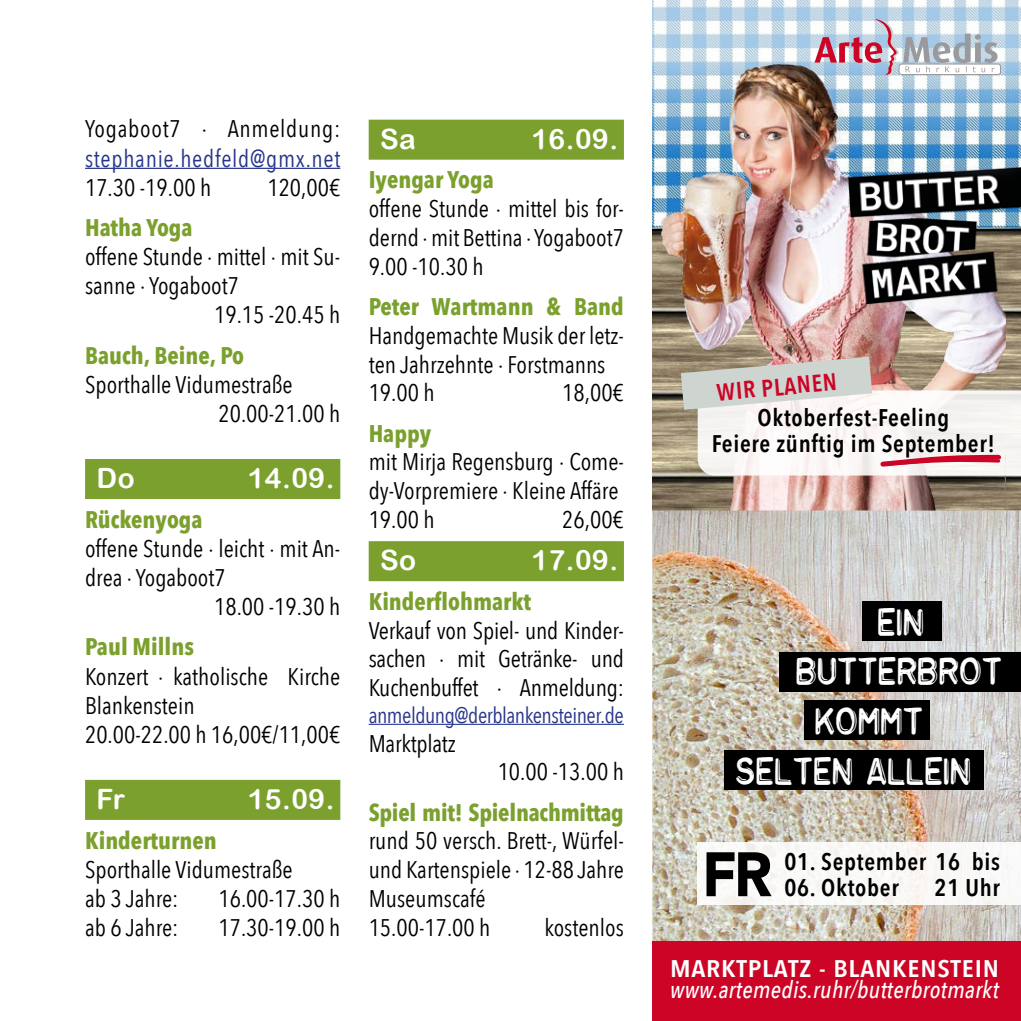
<style>
.page{position:relative;width:1021px;height:1021px;background:#fff}
.page>*{position:absolute;margin:0;border:0;box-sizing:border-box;transform-origin:0 0}
.t1{font:900 62px "Avenir";color:#000;scale:.95 1}
.t2{font:28px "Arial Rounded MT Bold";letter-spacing:.02em;color:#fff}
.t3{font:28px "Embossing Tape 3 BRK";letter-spacing:-.02em;color:#fff;scale:.95 1}
.t4{font:24px/28.8px "Avenir Next Condensed";color:#000}
.t5{font:700 24px "Avenir Next Condensed";color:#7ba02d}
.t6{font:600 24px/26px "Avenir Next Condensed";letter-spacing:.03em;color:#000;text-align:center}
.t7{font:italic 500 24px "Avenir Next Condensed";letter-spacing:.015em;color:#fff}
.t8{font:24px "Avenir Next Condensed";letter-spacing:.03em;color:#26348b}
.t9{font:600 24px "Avenir Next Condensed";letter-spacing:.03em;color:#fff;scale:1.15 1}
.t10{font:24px "Avenir Next Condensed";letter-spacing:.03em;color:#000}
.t11{font:600 24px "Avenir Next Condensed";color:#cc0526}
.t12{font:22px "Avenir Next Condensed";letter-spacing:-.02em;color:#26348b}
</style>
<div class="page">
<img style="left:652px;top:162px;width:368px;height:779px">
<svg style="left:652px;top:0;width:368px;height:162px"></svg>
<svg style="left:814px;top:19px;width:183px;height:19px"></svg>
<img style="left:652px;top:38px;width:353px;height:472px">
<hr style="left:85px;top:168px;width:255px;height:1px;background:#26348b">
<div style="left:85px;top:459px;width:255px;height:40px;background:#7ba02d"></div>
<div style="left:85px;top:779px;width:255px;height:40px;background:#7ba02d"></div>
<div style="left:369px;top:120px;width:255px;height:40px;background:#7ba02d"></div>
<div style="left:369px;top:541px;width:255px;height:40px;background:#7ba02d"></div>
<hr style="left:369px;top:723px;width:255px;height:2px;background:#26348b">
<div style="left:652px;top:941px;width:368px;height:79px;background:#cc0526"></div>
<div style="left:697px;top:842px;width:323px;height:62px;background:#f9f8f7"></div>
<div style="left:862px;top:601px;width:80px;height:40px;background:#000"></div>
<div style="left:780px;top:652px;width:240px;height:40px;background:#000"></div>
<div style="left:724px;top:750px;width:259px;height:40px;background:#000"></div>
<div style="left:804px;top:700px;width:126px;height:40px;background:#000"></div>
<img style="left:849px;top:166px;width:171px;height:137px">
<svg style="left:681px;top:357px;width:339px;height:118px"></svg>
<p class="t10" style="left:85px;top:108px;width:257px">Yogaboot7 · Anmeldung:</p>
<p class="t8" style="left:85px;top:138px;width:257px">stephanie.hedfeld@gmx.net</p>
<p class="t4" style="left:85px;top:172px;width:128px">17.30 -19.00 h</p>
<p class="t4" style="left:267px;top:172px;width:74px">120,00€</p>
<p class="t5" style="left:85px;top:213px;width:109px">Hatha Yoga</p>
<p class="t4" style="left:85px;top:241px;width:257px">offene Stunde · mittel · mit Su-</p>
<p class="t4" style="left:85px;top:270px;width:155px">sanne · Yogaboot7</p>
<p class="t4" style="left:214px;top:299px;width:128px">19.15 -20.45 h</p>
<p class="t5" style="left:85px;top:340px;width:160px">Bauch, Beine, Po</p>
<p class="t4" style="left:218px;top:369px;width:123px;text-indent:-133px">Sporthalle Vidumestraße<br>20.00-21.00 h</p>
<p class="t2" style="left:96px;top:461px;width:40px">Do</p>
<p class="t2" style="left:248px;top:461px;width:88px">14.09.</p>
<p class="t5" style="left:85px;top:504px;width:119px">Rückenyoga</p>
<p class="t4" style="left:85px;top:533px;width:257px">offene Stunde · leicht · mit An-</p>
<p class="t4" style="left:85px;top:562px;width:142px">drea · Yogaboot7</p>
<p class="t4" style="left:214px;top:591px;width:128px">18.00 -19.30 h</p>
<p class="t5" style="left:85px;top:632px;width:110px">Paul Millns</p>
<p class="t4" style="left:85px;top:660px;width:257px">Konzert · katholische Kirche<br>Blankenstein<br>20.00-22.00 h 16,00€/11,00€</p>
<p class="t2" style="left:96px;top:782px;width:30px">Fr</p>
<p class="t2" style="left:248px;top:782px;width:88px">15.09.</p>
<p class="t5" style="left:85px;top:825px;width:133px">Kinderturnen</p>
<p class="t4" style="left:85px;top:853px;width:209px">Sporthalle Vidumestraße ab 3 Jahre:</p>
<p class="t4" style="left:218px;top:882px;width:123px">16.00-17.30 h</p>
<p class="t4" style="left:85px;top:911px;width:95px">ab 6 Jahre:</p>
<p class="t4" style="left:218px;top:911px;width:123px">17.30-19.00 h</p>
<p class="t2" style="left:380px;top:122px;width:37px">Sa</p>
<p class="t2" style="left:531px;top:122px;width:88px">16.09.</p>
<p class="t5" style="left:369px;top:165px;width:127px">Iyengar Yoga</p>
<p class="t4" style="left:369px;top:193px;width:257px;text-align:justify">offene Stunde · mittel bis for&shy;dernd · mit Bettina · Yogaboot7<br>9.00 -10.30 h</p>
<p class="t5" style="left:369px;top:292px;width:257px">Peter Wartmann &amp; Band</p>
<p class="t4" style="left:369px;top:320px;width:257px">Handgemachte Musik der letz&shy;ten Jahrzehnte · Forstmanns<br>19.00 h</p>
<p class="t4" style="left:562px;top:377px;width:63px">18,00€</p>
<p class="t5" style="left:369px;top:418px;width:64px">Happy</p>
<p class="t4" style="left:369px;top:446px;width:257px">mit Mirja Regensburg · Come&shy;dy-Vorpremiere · Kleine Affäre<br>19.00 h</p>
<p class="t4" style="left:562px;top:504px;width:63px">26,00€</p>
<p class="t2" style="left:380px;top:543px;width:38px">So</p>
<p class="t2" style="left:531px;top:543px;width:88px">17.09.</p>
<p class="t5" style="left:369px;top:586px;width:164px">Kinderflohmarkt</p>
<p class="t4" style="left:369px;top:614px;width:257px;text-align:justify">Verkauf von Spiel- und Kinder&shy;sachen · mit Getränke- und Kuchenbuffet · Anmeldung:</p>
<p class="t12" style="left:369px;top:696px;width:256px">anmeldung@derblankensteiner.de</p>
<p class="t4" style="left:369px;top:727px;width:88px">Marktplatz</p>
<p class="t4" style="left:497px;top:756px;width:128px">10.00 -13.00 h</p>
<p class="t5" style="left:369px;top:797px;width:257px">Spiel mit! Spielnachmittag</p>
<p class="t4" style="left:369px;top:825px;width:257px">rund 50 versch. Brett-, Würfel&shy;und Kartenspiele · 12-88 Jahre<br>Museumscafé<br>15.00-17.00 h</p>
<p class="t4" style="left:544px;top:912px;width:81px">kostenlos</p>
<p class="t11" style="left:715px;top:371px;width:122px;rotate:-5deg">WIR PLANEN</p>
<p class="t6" style="left:711px;top:404px;width:285px">Oktoberfest-Feeling<br>Feiere zünftig im September!</p>
<p class="t3" style="left:875px;top:609px;width:51px">EIN</p>
<p class="t3" style="left:794px;top:659px;width:219px">BUTTERBROT</p>
<p class="t3" style="left:813px;top:709px;width:116px">KOMMT</p>
<p class="t3" style="left:734px;top:758px;width:250px">SELTEN ALLEIN</p>
<h1 class="t1" style="left:702px;top:821px;width:75px">FR</h1>
<p class="t6" style="left:784px;top:848px;width:217px">01. September 16 bis</p>
<p class="t6" style="left:784px;top:874px;width:116px">06. Oktober</p>
<p class="t6" style="left:934px;top:874px;width:67px">21 Uhr</p>
<p class="t9" style="left:670px;top:947px;width:287px">MARKTPLATZ - BLANKENSTEIN</p>
<p class="t7" style="left:670px;top:975px;width:330px">www.artemedis.ruhr/butterbrotmarkt</p>
</div>
